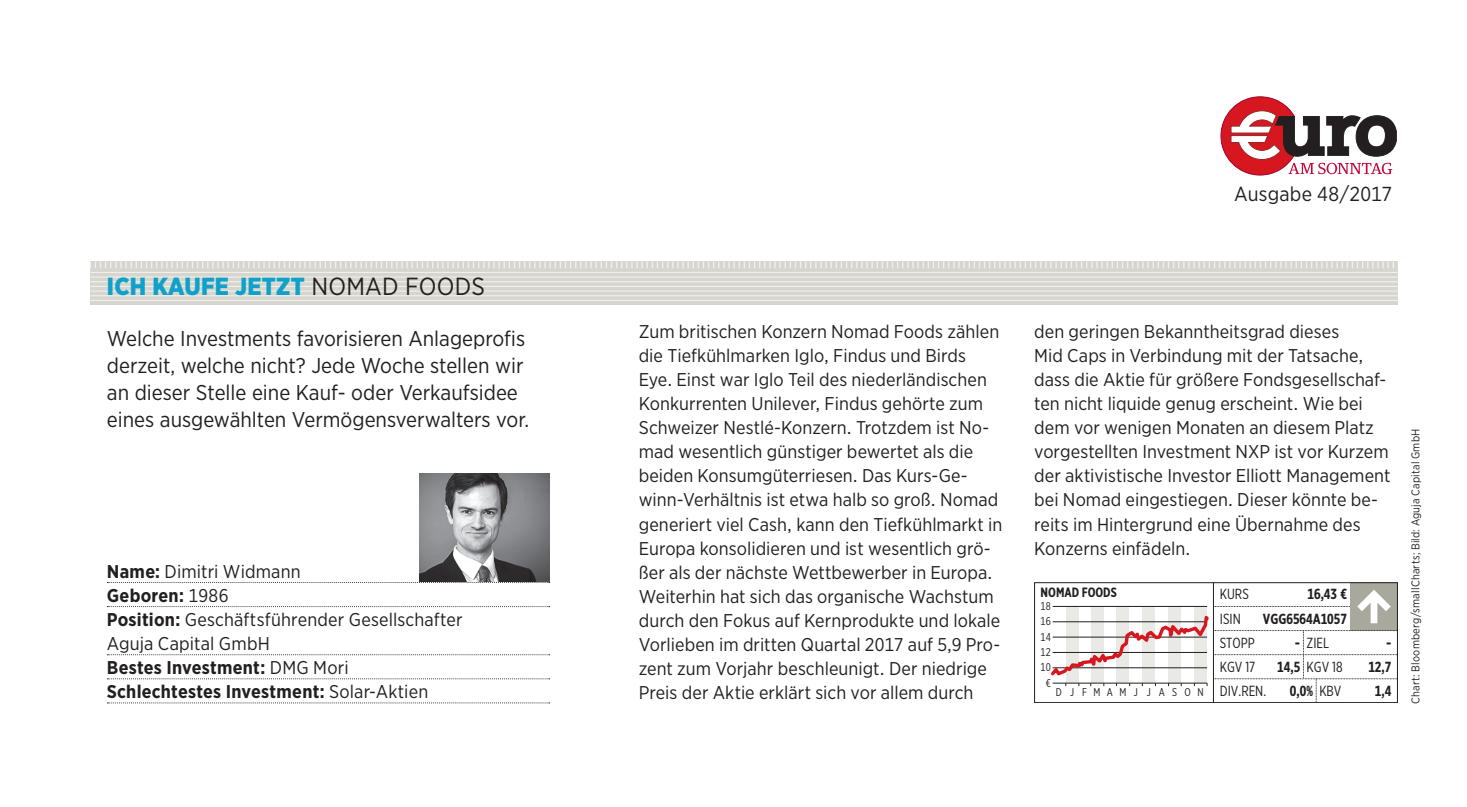
<style>
.page{position:relative;width:1467px;height:807px;background:#fff}
.page>*{position:absolute;margin:0;border:0;box-sizing:border-box;transform-origin:0 0}
.ES_Infografik_HL{font:900 24.75px "Gotham Narrow";letter-spacing:.01em;color:#10a1cb}
.ES_Rubrik_Erklaer{font:21.38px/27px "Gotham Narrow";color:#231f20}
.t1{font:20.25px "Gotham Narrow";letter-spacing:.01em;color:#231f20}
.ES_Kasten_LT{font:18.45px/24.1px "Gotham Narrow";letter-spacing:.005em;color:#231f20}
.ES_Steckbrief{font:18.45px/24.1px "Gotham Narrow";letter-spacing:.01em;color:#231f20}
.ES_Steckbrief-2{font:700 18.45px "Gotham Narrow";letter-spacing:.01em;color:#231f20}
.t2{font:14.62px "Gotham X Narrow";color:#231f20}
.t3{font:700 14.62px "Gotham X Narrow";color:#231f20}
.t4{font:700 13.5px "Gotham X Narrow";color:#231f20}
.ES_Bildnachweis{font:11.25px "Gotham Narrow";letter-spacing:.02em;color:#231f20}
.t5{font:11.25px "Gotham X Narrow";letter-spacing:.65em;color:#231f20}
.t6{font:11.25px "Gotham X Narrow";letter-spacing:.585em;color:#231f20}
.s1{font-weight:400;color:#231f20}
.s2{font-weight:700}
.s3{font-weight:400}
</style>
<div class="page">
<div style="left:90px;top:261px;width:1308px;height:44px;background:#d6d6ce"></div>
<hr style="left:90px;top:295px;width:1308px;height:1px;background:#fff">
<hr style="left:90px;top:276px;width:1308px;height:2px;background:#fff">
<hr style="left:90px;top:272px;width:1308px;height:1px;background:#fff">
<hr style="left:90px;top:281px;width:1308px;height:1px;background:#fff">
<hr style="left:90px;top:286px;width:1308px;height:1px;background:#fff">
<hr style="left:90px;top:300px;width:1308px;height:1px;background:#fff">
<hr style="left:90px;top:290px;width:1308px;height:2px;background:#fff">
<svg style="left:90px;top:261px;width:1304px;height:7px"></svg>
<svg style="left:107px;top:582px;width:443px;height:1px"></svg>
<svg style="left:107px;top:606px;width:443px;height:1px"></svg>
<svg style="left:107px;top:654px;width:443px;height:1px"></svg>
<svg style="left:107px;top:678px;width:443px;height:1px"></svg>
<svg style="left:107px;top:702px;width:443px;height:1px"></svg>
<img style="left:420px;top:474px;width:129px;height:108px">
<div style="left:1350px;top:582px;width:48px;height:48px;background:#a8a89c"></div>
<svg style="left:1051px;top:590px;width:345px;height:111px"></svg>
<div style="left:1034px;top:582px;width:364px;height:121px;border:1px solid #231f20"></div>
<hr style="left:1213px;top:582px;width:1px;height:121px;background:#231f20">
<svg style="left:1221px;top:97px;width:176px;height:78px"></svg>
<p class="t1" style="left:1234px;top:181px;width:160px">Ausgabe 48/2017</p>
<p class="ES_Infografik_HL" style="left:107px;top:270px;width:379px">ICH KAUFE JETZT <span class="s1">NOMAD FOODS</span></p>
<p class="ES_Rubrik_Erklaer" style="left:107px;top:325px;width:424px">Welche Investments favorisieren Anlageprofis derzeit, welche nicht? Jede Woche stellen wir an dieser Stelle eine Kauf- oder Verkaufsidee eines ausgewählten Vermögensverwalters vor.</p>
<p class="ES_Kasten_LT" style="left:1034px;top:319px;width:358px">den geringen Bekanntheitsgrad dieses<br>Mid Caps in Verbindung mit der Tatsache, dass die Aktie für größere Fondsgesellschaf&shy;ten nicht liquide genug erscheint. Wie bei dem vor wenigen Monaten an diesem Platz vorgestellten Investment NXP ist vor Kurzem der aktivistische Investor Elliott Management bei Nomad eingestiegen. Dieser könnte be&shy;reits im Hintergrund eine Übernahme des Konzerns einfädeln.</p>
<p class="ES_Kasten_LT" style="left:639px;top:319px;width:365px">Zum britischen Konzern Nomad Foods zählen die Tiefkühlmarken Iglo, Findus und Birds Eye. Einst war Iglo Teil des niederländischen Konkurrenten Unilever, Findus gehörte zum Schweizer Nestlé-Konzern. Trotzdem ist No&shy;mad wesentlich günstiger bewertet als die beiden Konsumgüterriesen. Das Kurs-Ge&shy;winn-Verhältnis ist etwa halb so groß. Nomad generiert viel Cash, kann den Tiefkühlmarkt in Europa konsolidieren und ist wesentlich grö&shy;ßer als der nächste Wettbewerber in Europa.<br>Weiterhin hat sich das organische Wachstum durch den Fokus auf Kernprodukte und lokale Vorlieben im dritten Quartal 2017 auf 5,9 Pro&shy;zent zum Vorjahr beschleunigt. Der niedrige Preis der Aktie erklärt sich vor allem durch</p>
<p class="ES_Steckbrief" style="left:107px;top:559px;width:195px"><span class="s2">Name:</span> Dimitri Widmann</p>
<p class="ES_Steckbrief-2" style="left:107px;top:583px;width:123px">Geboren: <span class="s3">1986</span></p>
<p class="ES_Steckbrief" style="left:107px;top:607px;width:357px"><span class="s2">Position:</span> Geschäftsführender Gesellschafter<br>Aguja Capital GmbH</p>
<p class="ES_Steckbrief-2" style="left:107px;top:655px;width:243px">Bestes Investment: <span class="s3">DMG Mori</span></p>
<p class="ES_Steckbrief-2" style="left:107px;top:680px;width:323px">Schlechtestes Investment: <span class="s3">Solar-Aktien</span></p>
<p class="t4" style="left:1041px;top:584px;width:78px">NOMAD FOODS</p>
<p class="t2" style="left:1220px;top:585px;width:31px">KURS</p>
<p class="t3" style="left:1307px;top:585px;width:41px">16,43 €</p>
<p class="t2" style="left:1220px;top:610px;width:22px">ISIN</p>
<p class="t3" style="left:1263px;top:609px;width:86px">VGG6564A1057</p>
<p class="t2" style="left:1220px;top:634px;width:36px">STOPP</p>
<p class="t2" style="left:1295px;top:634px;width:36px"><span class="s2">-</span> ZIEL</p>
<p class="t3" style="left:1386px;top:633px;width:7px">-</p>
<p class="t2" style="left:1220px;top:658px;width:37px">KGV 17</p>
<p class="t2" style="left:1277px;top:658px;width:67px"><span class="s2">14,5</span> KGV 18</p>
<p class="t3" style="left:1368px;top:657px;width:25px">12,7</p>
<p class="t2" style="left:1220px;top:682px;width:48px">DIV.REN.</p>
<p class="t3" style="left:1290px;top:682px;width:53px">0,0% <span class="s3">KBV</span></p>
<p class="t3" style="left:1375px;top:682px;width:18px">1,4</p>
<p class="t6" style="left:1041px;top:599px;width:12px">18</p>
<p class="t6" style="left:1041px;top:615px;width:12px">16</p>
<p class="t6" style="left:1041px;top:630px;width:12px">14</p>
<p class="t6" style="left:1041px;top:645px;width:12px">12</p>
<p class="t6" style="left:1041px;top:661px;width:12px">10</p>
<p class="t6" style="left:1046px;top:676px;width:7px">€</p>
<p class="t5" style="left:1056px;top:685px;width:149px">DJFMAMJ JASON</p>
<p class="ES_Bildnachweis" style="left:1409px;top:703px;width:277px;rotate:-90deg">Chart: Bloomberg/smallCharts; Bild: Aguja Capital GmbH</p>
</div>
